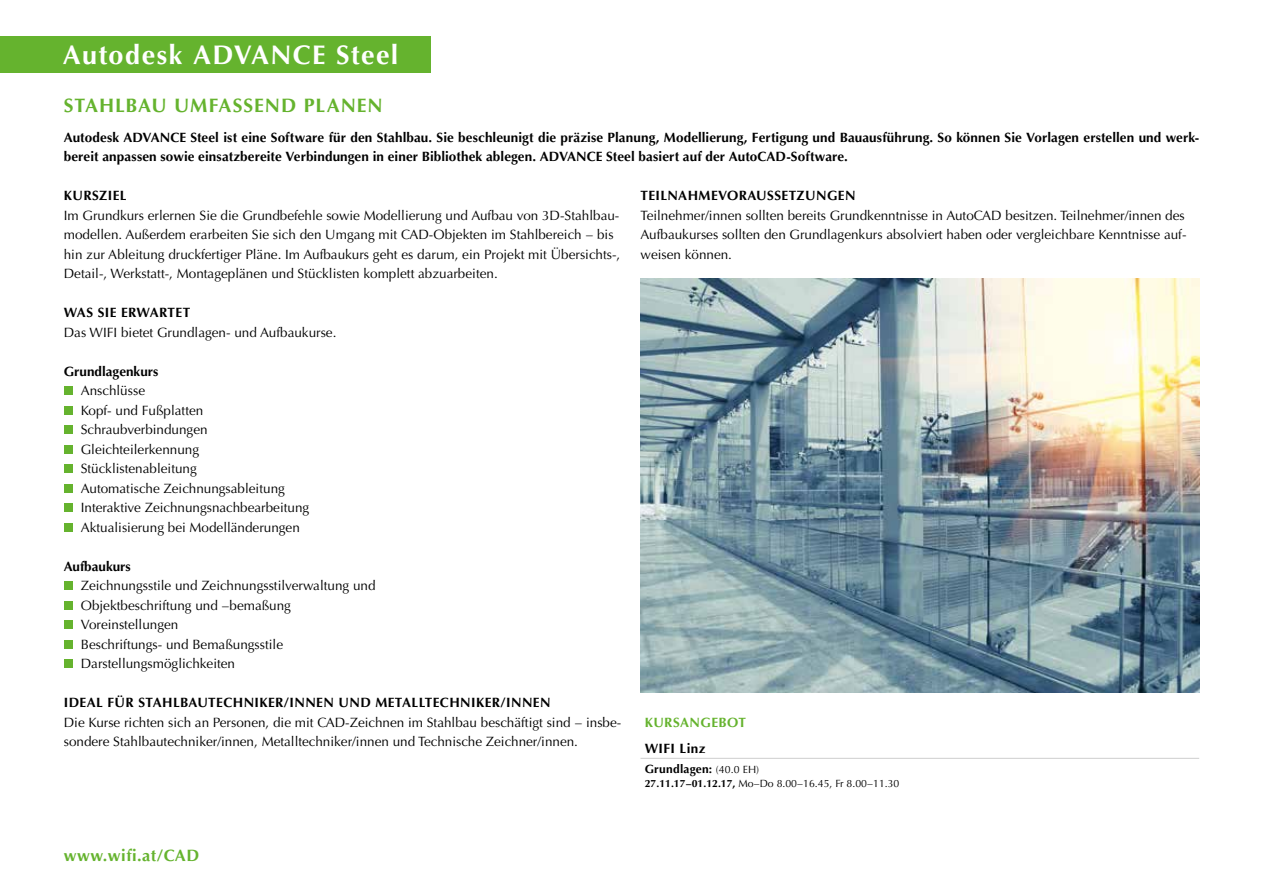
<style>
.page{position:relative;width:1263px;height:893px;background:#fff}
.page>*{position:absolute;margin:0;border:0;box-sizing:border-box;transform-origin:0 0}
.t1{font:700 27px "Optima LT Std";letter-spacing:.045em;color:#fff}
.t2{font:700 19.5px "Optima LT Std";letter-spacing:.045em;color:#65b32e}
.t3{font:700 16.5px "Optima LT Std";letter-spacing:.03em;color:#65b32e}
.t4{font:13.5px/19.5px "Optima LT Std";color:#000}
.t5{font:700 13.5px/19.5px "Optima LT Std";letter-spacing:.01em;color:#000}
.t6{font:700 13.5px "Optima LT Std";letter-spacing:.03em;color:#000}
.t7{font:700 13.5px "Optima LT Std";letter-spacing:.03em;color:#65b32e}
.t8{font:700 12px "Optima LT Std";letter-spacing:.02em;color:#000}
.t9{font:10.5px "Optima LT Std";color:#000}
.s1{font-weight:400;font-size:10.5px}
.s2{font-weight:700}
</style>
<div class="page">
<div style="left:0;top:36px;width:431px;height:36px;background:#65b32e"></div>
<div style="left:64px;top:386px;width:9px;height:9px;background:#65b32e"></div>
<div style="left:64px;top:406px;width:9px;height:9px;background:#65b32e"></div>
<div style="left:64px;top:425px;width:9px;height:9px;background:#65b32e"></div>
<div style="left:64px;top:445px;width:9px;height:9px;background:#65b32e"></div>
<div style="left:64px;top:464px;width:9px;height:9px;background:#65b32e"></div>
<div style="left:64px;top:484px;width:9px;height:9px;background:#65b32e"></div>
<div style="left:64px;top:503px;width:9px;height:9px;background:#65b32e"></div>
<div style="left:64px;top:523px;width:9px;height:9px;background:#65b32e"></div>
<div style="left:64px;top:581px;width:9px;height:9px;background:#65b32e"></div>
<div style="left:64px;top:601px;width:9px;height:9px;background:#65b32e"></div>
<div style="left:64px;top:620px;width:9px;height:9px;background:#65b32e"></div>
<div style="left:64px;top:640px;width:9px;height:9px;background:#65b32e"></div>
<div style="left:64px;top:659px;width:9px;height:9px;background:#65b32e"></div>
<img style="left:640px;top:278px;width:559px;height:415px">
<hr style="left:640px;top:758px;width:559px;height:1px;background:#d4d4d4">
<h1 class="t1" style="left:63px;top:39px;width:337px">Autodesk ADVANCE Steel</h1>
<h2 class="t2" style="left:64px;top:94px;width:320px">STAHLBAU UMFASSEND PLANEN</h2>
<p class="t5" style="left:64px;top:128px;width:1137px">Autodesk ADVANCE Steel ist eine Software für den Stahlbau. Sie beschleunigt die präzise Planung, Modellierung, Fertigung und Bauausführung. So können Sie Vorlagen erstellen und werk&shy;bereit anpassen sowie einsatzbereite Verbindungen in einer Bibliothek ablegen. ADVANCE Steel basiert auf der AutoCAD-Software.</p>
<p class="t6" style="left:64px;top:188px;width:64px">KURSZIEL</p>
<p class="t4" style="left:64px;top:206px;width:558px">Im Grundkurs erlernen Sie die Grundbefehle sowie Modellierung und Aufbau von 3D-Stahlbau&shy;modellen. Außerdem erarbeiten Sie sich den Umgang mit CAD-Objekten im Stahlbereich – bis hin zur Ableitung druckfertiger Pläne. Im Aufbaukurs geht es darum, ein Projekt mit Übersichts-, Detail-, Werkstatt-, Montageplänen und Stücklisten komplett abzuarbeiten.</p>
<p class="t6" style="left:64px;top:305px;width:128px">WAS SIE ERWARTET</p>
<p class="t4" style="left:64px;top:323px;width:274px">Das WIFI bietet Grundlagen- und Aufbaukurse.</p>
<p class="t5" style="left:64px;top:362px;width:96px">Grundlagenkurs</p>
<p class="t4" style="left:81px;top:381px;width:230px">Anschlüsse<br>Kopf- und Fußplatten<br>Schraubverbindungen<br>Gleichteilerkennung<br>Stücklistenableitung<br>Automatische Zeichnungsableitung<br>Interaktive Zeichnungsnachbearbeitung<br>Aktualisierung bei Modelländerungen</p>
<p class="t5" style="left:64px;top:557px;width:69px">Aufbaukurs</p>
<p class="t4" style="left:81px;top:576px;width:296px">Zeichnungsstile und Zeichnungsstilverwaltung und Objektbeschriftung und –bemaßung Voreinstellungen<br>Beschriftungs- und Bemaßungsstile Darstellungsmöglichkeiten</p>
<p class="t6" style="left:64px;top:695px;width:488px">IDEAL FÜR STAHLBAUTECHNIKER/INNEN UND METALLTECHNIKER/INNEN</p>
<p class="t4" style="left:64px;top:713px;width:559px">Die Kurse richten sich an Personen, die mit CAD-Zeichnen im Stahlbau beschäftigt sind – insbe&shy;sondere Stahlbautechniker/innen, Metalltechniker/innen und Technische Zeichner/innen.</p>
<p class="t6" style="left:640px;top:188px;width:217px">TEILNAHMEVORAUSSETZUNGEN</p>
<p class="t4" style="left:640px;top:206px;width:547px">Teilnehmer/innen sollten bereits Grundkenntnisse in AutoCAD besitzen. Teilnehmer/innen des<br>Aufbaukurses sollten den Grundlagenkurs absolviert haben oder vergleichbare Kenntnisse auf&shy;weisen können.</p>
<p class="t7" style="left:645px;top:714px;width:103px">KURSANGEBOT</p>
<p class="t6" style="left:645px;top:741px;width:62px">WIFI Linz</p>
<p class="t8" style="left:645px;top:762px;width:116px">Grundlagen: <span class="s1">(40.0 EH)</span></p>
<p class="t9" style="left:645px;top:777px;width:256px"><span class="s2">27.11.17–01.12.17,</span> Mo–Do 8.00–16.45, Fr 8.00–11.30</p>
<p class="t3" style="left:64px;top:845px;width:137px">www.wifi.at/CAD</p>
</div>
